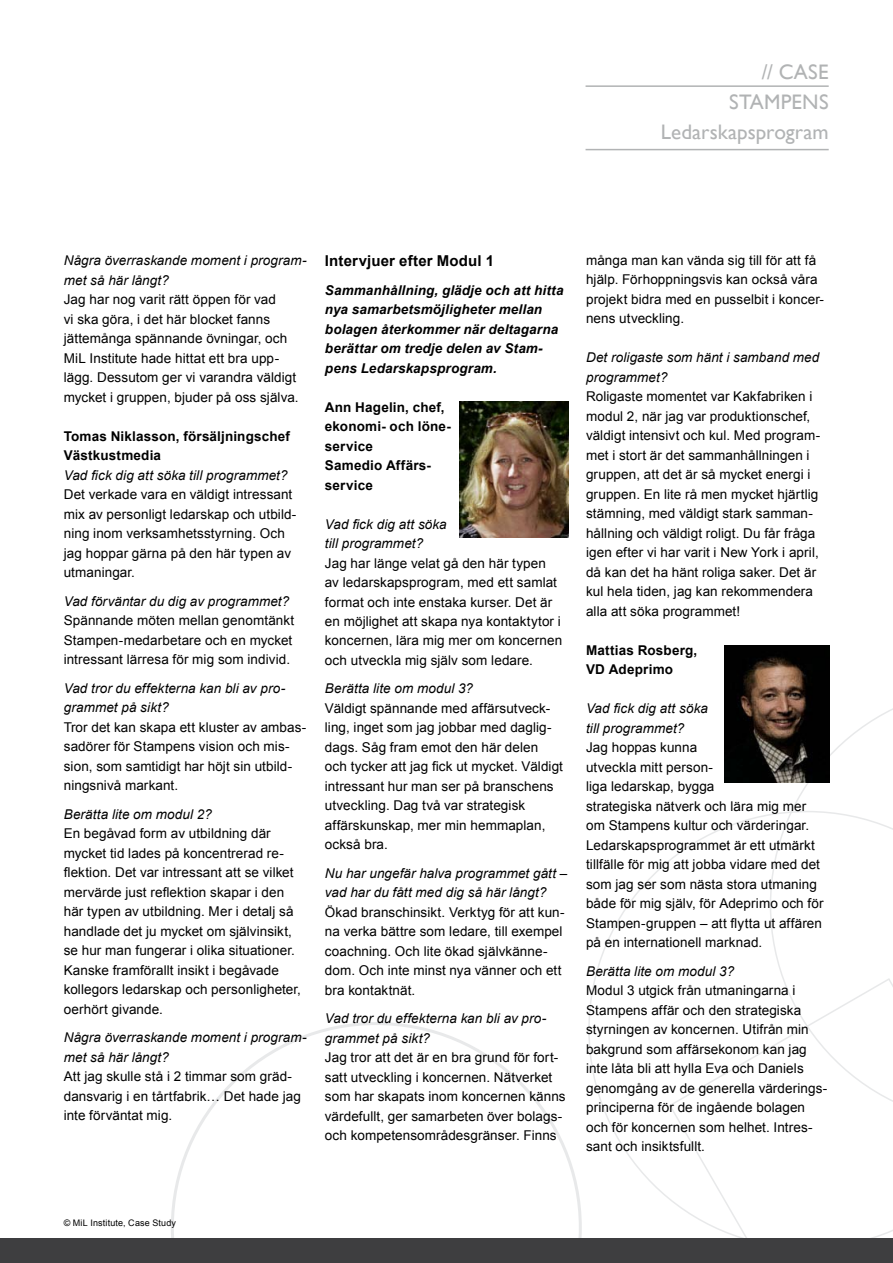
<style>
.page{position:relative;width:893px;height:1263px;background:#fff}
.page>*{position:absolute;margin:0;border:0;box-sizing:border-box;transform-origin:0 0}
.t1{font:21px/30px "Gill Sans";letter-spacing:.005em;color:#b1b3b4;text-align:right}
.t2{font:700 15px "Arial";letter-spacing:.01em;color:#000}
.t3{font:13.5px/19.5px "Arial";letter-spacing:.005em;color:#000}
.t4{font:italic 13.5px/19.5px "Arial";letter-spacing:.005em;color:#000}
.t5{font:italic 700 13.5px/19.5px "Arial";letter-spacing:.01em;color:#000}
.t6{font:700 13.5px/19.5px "Arial";letter-spacing:.015em;color:#000}
.t7{font:9px "Arial";letter-spacing:.02em;color:#000}
</style>
<div class="page">
<svg style="left:770px;top:686px;width:123px;height:125px"></svg>
<svg style="left:588px;top:811px;width:305px;height:427px"></svg>
<svg style="left:171px;top:1022px;width:411px;height:216px"></svg>
<div style="left:0;top:1238px;width:893px;height:25px;background:#3e3e40"></div>
<img style="left:460px;top:402px;width:108px;height:135px">
<img style="left:725px;top:646px;width:104px;height:136px">
<hr style="left:586px;top:85px;width:243px;height:2px;background:#b1b3b4">
<hr style="left:586px;top:149px;width:243px;height:1px;background:#b1b3b4">
<h1 class="t1" style="left:661px;top:57px;width:169px">// CASE<br>STAMPENS<br>Ledarskapsprogram</h1>
<p class="t4" style="left:64px;top:251px;width:244px">Några överraskande moment i program&shy;met så här långt?</p>
<p class="t3" style="left:64px;top:290px;width:236px">Jag har nog varit rätt öppen för vad<br>vi ska göra, i det här blocket fanns jättemånga spännande övningar, och MiL Institute hade hittat ett bra upp&shy;lägg. Dessutom ger vi varandra väldigt mycket i gruppen, bjuder på oss själva.</p>
<p class="t6" style="left:64px;top:427px;width:228px">Tomas Niklasson, försäljningschef<br>Västkustmedia</p>
<p class="t4" style="left:64px;top:465px;width:225px">Vad fick dig att söka till programmet?</p>
<p class="t3" style="left:64px;top:485px;width:234px">Det verkade vara en väldigt intressant mix av personligt ledarskap och utbild&shy;ning inom verksamhetsstyrning. Och jag hoppar gärna på den här typen av utmaningar.</p>
<p class="t4" style="left:64px;top:591px;width:227px">Vad förväntar du dig av programmet?</p>
<p class="t3" style="left:64px;top:611px;width:232px">Spännande möten mellan genomtänkt<br>Stampen-medarbetare och en mycket intressant lärresa för mig som individ.</p>
<p class="t4" style="left:64px;top:678px;width:223px">Vad tror du effekterna kan bli av pro&shy;grammet på sikt?</p>
<p class="t3" style="left:64px;top:717px;width:244px">Tror det kan skapa ett kluster av ambas&shy;sadörer för Stampens vision och mis&shy;sion, som samtidigt har höjt sin utbild&shy;ningsnivå markant.</p>
<p class="t4" style="left:64px;top:804px;width:150px">Berätta lite om modul 2?</p>
<p class="t3" style="left:64px;top:824px;width:239px">En begåvad form av utbildning där mycket tid lades på koncentrerad re&shy;flektion. Det var intressant att se vilket mervärde just reflektion skapar i den här typen av utbildning. Mer i detalj så handlade det ju mycket om självinsikt, se hur man fungerar i olika situationer.<br>Kanske framförallt insikt i begåvade kollegors ledarskap och personligheter, oerhört givande.</p>
<p class="t4" style="left:64px;top:1028px;width:244px">Några överraskande moment i program&shy;met så här långt?</p>
<p class="t3" style="left:64px;top:1067px;width:239px">Att jag skulle stå i 2 timmar som gräd&shy;dansvarig i en tårtfabrik… Det hade jag inte förväntat mig.</p>
<p class="t2" style="left:325px;top:251px;width:171px">Intervjuer efter Modul 1</p>
<p class="t5" style="left:325px;top:280px;width:240px">Sammanhållning, glädje och att hitta nya samarbetsmöjligheter mellan bolagen återkommer när deltagarna berättar om tredje delen av Stam&shy;pens Ledarskapsprogram.</p>
<p class="t6" style="left:325px;top:397px;width:127px">Ann Hagelin, chef, ekonomi- och löne&shy;service<br>Samedio Affärs&shy;service</p>
<p class="t4" style="left:325px;top:514px;width:123px">Vad fick dig att söka till programmet?</p>
<p class="t3" style="left:325px;top:553px;width:239px">Jag har länge velat gå den här typen av ledarskapsprogram, med ett samlat format och inte enstaka kurser. Det är en möjlighet att skapa nya kontaktytor i koncernen, lära mig mer om koncernen och utveckla mig själv som ledare.</p>
<p class="t4" style="left:325px;top:679px;width:150px">Berätta lite om modul 3?</p>
<p class="t3" style="left:325px;top:699px;width:240px">Väldigt spännande med affärsutveck&shy;ling, inget som jag jobbar med daglig&shy;dags. Såg fram emot den här delen och tycker att jag fick ut mycket. Väldigt intressant hur man ser på branschens utveckling. Dag två var strategisk affärskunskap, mer min hemmaplan, också bra.</p>
<p class="t4" style="left:325px;top:864px;width:244px">Nu har ungefär halva programmet gått – vad har du fått med dig så här långt?</p>
<p class="t3" style="left:325px;top:902px;width:241px">Ökad branschinsikt. Verktyg för att kun&shy;na verka bättre som ledare, till exempel coachning. Och lite ökad självkänne&shy;dom. Och inte minst nya vänner och ett bra kontaktnät.</p>
<p class="t4" style="left:325px;top:1009px;width:223px">Vad tror du effekterna kan bli av pro&shy;grammet på sikt?</p>
<p class="t3" style="left:325px;top:1048px;width:242px">Jag tror att det är en bra grund för fort&shy;satt utveckling i koncernen. Nätverket som har skapats inom koncernen känns värdefullt, ger samarbeten över bolags&shy;och kompetensområdesgränser. Finns</p>
<p class="t3" style="left:586px;top:251px;width:239px">många man kan vända sig till för att få hjälp. Förhoppningsvis kan också våra projekt bidra med en pusselbit i koncer&shy;nens utveckling.</p>
<p class="t4" style="left:586px;top:348px;width:235px">Det roligaste som hänt i samband med programmet?</p>
<p class="t3" style="left:586px;top:387px;width:236px">Roligaste momentet var Kakfabriken i modul 2, när jag var produktionschef, väldigt intensivt och kul. Med program&shy;met i stort är det sammanhållningen i gruppen, att det är så mycket energi i gruppen. En lite rå men mycket hjärtlig stämning, med väldigt stark samman&shy;hållning och väldigt roligt. Du får fråga igen efter vi har varit i New York i april, då kan det ha hänt roliga saker. Det är kul hela tiden, jag kan rekommendera alla att söka programmet!</p>
<p class="t6" style="left:586px;top:641px;width:113px">Mattias Rosberg,<br>VD Adeprimo</p>
<p class="t4" style="left:586px;top:699px;width:123px">Vad fick dig att söka till programmet?</p>
<p class="t3" style="left:586px;top:738px;width:239px">Jag hoppas kunna<br>utveckla mitt person-<br>liga ledarskap, bygga<br>strategiska nätverk och lära mig mer om Stampens kultur och värderingar.<br>Ledarskapsprogrammet är ett utmärkt tillfälle för mig att jobba vidare med det som jag ser som nästa stora utmaning både för mig själv, för Adeprimo och för<br>Stampen-gruppen – att flytta ut affären på en internationell marknad.</p>
<p class="t4" style="left:586px;top:961px;width:150px">Berätta lite om modul 3?</p>
<p class="t3" style="left:586px;top:981px;width:243px">Modul 3 utgick från utmaningarna i Stampens affär och den strategiska styrningen av koncernen. Utifrån min bakgrund som affärsekonom kan jag inte låta bli att hylla Eva och Daniels genomgång av de generella värderings&shy;principerna för de ingående bolagen och för koncernen som helhet. Intres&shy;sant och insiktsfullt.</p>
<p class="t7" style="left:64px;top:1217px;width:114px">© MiL Institute, Case Study</p>
</div>
